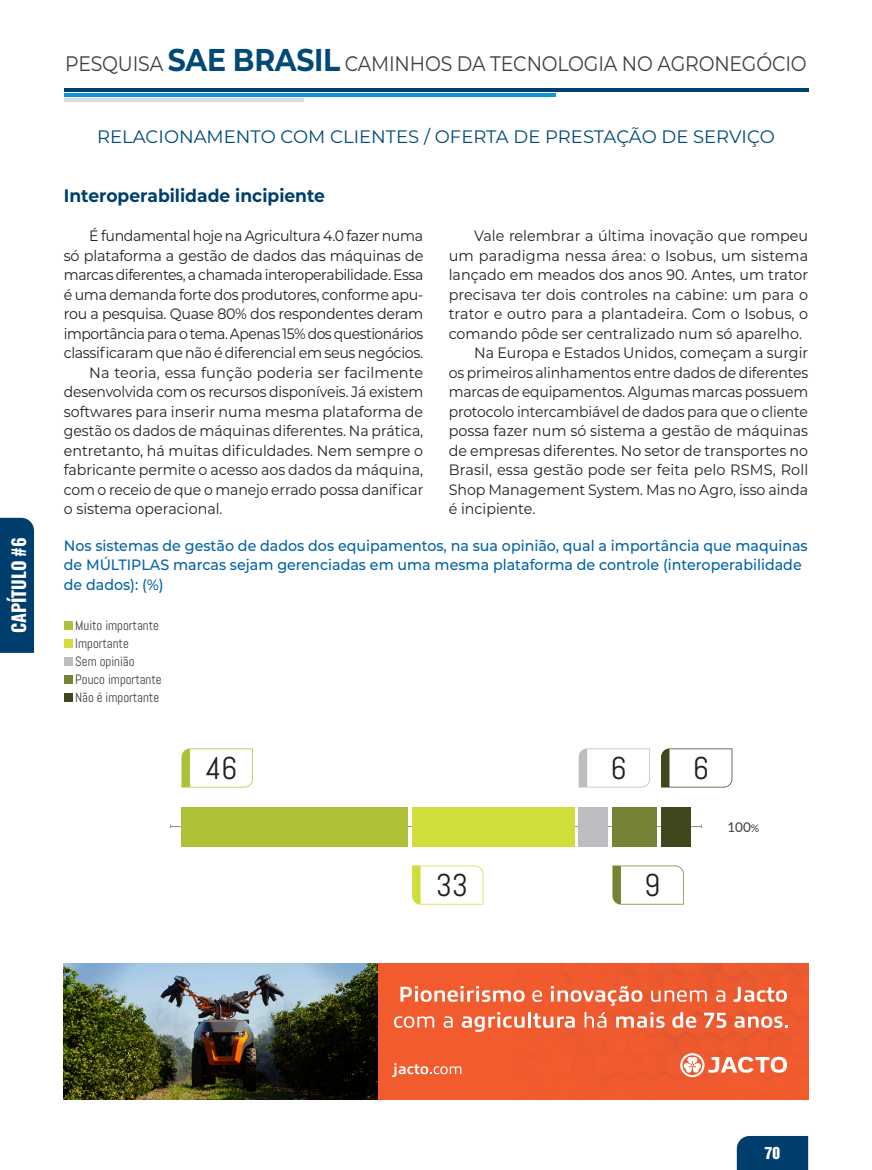
<style>
.page{position:relative;width:872px;height:1170px;background:#fff}
.page>*{position:absolute;margin:0;border:0;box-sizing:border-box;transform-origin:0 0}
.t1{font:31.5px "Abel";color:#231f20}
.t2{font:21px "Montserrat";letter-spacing:-.01em;color:#3e3e3f;scale:.9 1}
.t3{font:18px "Montserrat";color:#004978}
.t4{font:700 18px "Montserrat";color:#003e6d;scale:.95 1}
.t5{font:700 18px "Oswald";color:#fff}
.t6{font:15.3px "Helvetica Inserat LT Std";color:#fff}
.t7{font:15px "Montserrat";letter-spacing:-.01em;color:#231f20;scale:.95 1}
.t8{font:500 15px/19.5px "Montserrat";color:#0062a7;scale:.95 1}
.t9{font:15px "Montserrat";letter-spacing:-.01em;color:#231f20;scale:.94 1}
.t10{font:15px "Montserrat";letter-spacing:-.01em;color:#231f20;scale:.93 1}
.t11{font:15px "Montserrat";letter-spacing:-.01em;color:#231f20;scale:.96 1}
.t12{font:15px "Montserrat";letter-spacing:.01em;color:#231f20;scale:.96 1}
.t13{font:15px "Montserrat";letter-spacing:-.03em;color:#231f20;scale:.94 1}
.t14{font:15px "Montserrat";letter-spacing:-.035em;color:#231f20;scale:.93 1}
.t15{font:13.5px/18px "Abel";color:#3e3e3f;scale:.95 1}
.t16{font:13.5px "Lato";color:#3e3e3f}
.s1{font-weight:700;font-size:31.5px;color:#004978}
.s2{font-size:10.5px}
</style>
<div class="page">
<svg style="left:64px;top:91px;width:744px;height:11px"></svg>
<div style="left:0;top:518px;width:34px;height:135px;background:#003e6d"></div>
<div style="left:737px;top:1136px;width:71px;height:33px;background:#003e6d"></div>
<hr style="left:64px;top:93px;width:492px;height:3px;background:#0d99d0">
<hr style="left:64px;top:88px;width:744px;height:3px;background:#003e6d">
<hr style="left:64px;top:99px;width:239px;height:3px;background:#dcdddf">
<div style="left:378px;top:963px;width:430px;height:136px;background:#f15b2e"></div>
<svg style="left:680px;top:1053px;width:107px;height:24px"></svg>
<svg style="left:400px;top:985px;width:124px;height:16px"></svg>
<svg style="left:532px;top:990px;width:10px;height:11px"></svg>
<svg style="left:551px;top:985px;width:91px;height:20px"></svg>
<svg style="left:651px;top:990px;width:56px;height:11px"></svg>
<svg style="left:716px;top:990px;width:9px;height:11px"></svg>
<svg style="left:733px;top:986px;width:54px;height:15px"></svg>
<svg style="left:394px;top:1016px;width:40px;height:11px"></svg>
<svg style="left:443px;top:1016px;width:10px;height:11px"></svg>
<svg style="left:462px;top:1011px;width:62px;height:20px"></svg>
<hr style="left:528px;top:1011px;width:3px;height:16px;background:#fff">
<svg style="left:533px;top:1013px;width:42px;height:14px"></svg>
<svg style="left:584px;top:1011px;width:22px;height:16px"></svg>
<svg style="left:616px;top:1011px;width:48px;height:16px"></svg>
<svg style="left:672px;top:1011px;width:24px;height:16px"></svg>
<svg style="left:704px;top:1012px;width:22px;height:15px"></svg>
<svg style="left:734px;top:1016px;width:53px;height:11px"></svg>
<svg style="left:392px;top:1063px;width:69px;height:13px"></svg>
<img style="left:64px;top:963px;width:314px;height:136px">
<hr style="left:170px;top:826px;width:531px;height:1px;background:#939598">
<div style="left:181px;top:807px;width:227px;height:39px;background:#adc037"></div>
<div style="left:412px;top:807px;width:162px;height:39px;background:#d0dd3b"></div>
<div style="left:612px;top:807px;width:44px;height:39px;background:#748434"></div>
<div style="left:661px;top:807px;width:29px;height:39px;background:#3f481c"></div>
<div style="left:578px;top:807px;width:30px;height:39px;background:#bcbdc0"></div>
<svg style="left:412px;top:865px;width:71px;height:39px"></svg>
<svg style="left:612px;top:865px;width:72px;height:39px"></svg>
<svg style="left:661px;top:748px;width:71px;height:39px"></svg>
<svg style="left:578px;top:748px;width:72px;height:39px"></svg>
<svg style="left:181px;top:748px;width:72px;height:39px"></svg>
<div style="left:64px;top:621px;width:8px;height:8px;background:#adc037"></div>
<div style="left:64px;top:639px;width:8px;height:8px;background:#d0dd3b"></div>
<div style="left:64px;top:657px;width:8px;height:8px;background:#bcbdc0"></div>
<div style="left:64px;top:675px;width:8px;height:8px;background:#748434"></div>
<div style="left:64px;top:693px;width:8px;height:8px;background:#3f481c"></div>
<p class="t5" style="left:10px;top:633px;width:98px;rotate:-90deg">CAPÍTULO #6</p>
<h2 class="t2" style="left:65px;top:49px;width:825px">PESQUISA <span class="s1">SAE BRASIL</span> CAMINHOS DA TECNOLOGIA NO AGRONEGÓCIO</h2>
<p class="t3" style="left:97px;top:124px;width:679px">RELACIONAMENTO COM CLIENTES / OFERTA DE PRESTAÇÃO DE SERVIÇO</p>
<p class="t4" style="left:64px;top:183px;width:276px">Interoperabilidade incipiente</p>
<p class="t9" style="left:89px;top:225px;width:356px">É fundamental hoje na Agricultura 4.0 fazer numa</p>
<p class="t11" style="left:64px;top:245px;width:376px">só plataforma a gestão de dados das máquinas de</p>
<p class="t13" style="left:64px;top:264px;width:384px">marcas diferentes, a chamada interoperabilidade. Essa</p>
<p class="t7" style="left:64px;top:284px;width:380px">é uma demanda forte dos produtores, conforme apu-</p>
<p class="t7" style="left:64px;top:303px;width:380px">rou a pesquisa. Quase 80% dos respondentes deram</p>
<p class="t14" style="left:64px;top:323px;width:388px">importância para o tema. Apenas 15% dos questionários</p>
<p class="t7" style="left:64px;top:342px;width:380px">classificaram que não é diferencial em seus negócios.</p>
<p class="t12" style="left:89px;top:362px;width:349px">Na teoria, essa função poderia ser facilmente</p>
<p class="t10" style="left:64px;top:381px;width:388px">desenvolvida com os recursos disponíveis. Já existem</p>
<p class="t7" style="left:64px;top:401px;width:380px">softwares para inserir numa mesma plataforma de</p>
<p class="t9" style="left:64px;top:420px;width:384px">gestão os dados de máquinas diferentes. Na prática,</p>
<p class="t7" style="left:64px;top:440px;width:380px">entretanto, há muitas dificuldades. Nem sempre o</p>
<p class="t7" style="left:64px;top:459px;width:380px">fabricante permite o acesso aos dados da máquina,</p>
<p class="t9" style="left:64px;top:479px;width:384px">com o receio de que o manejo errado possa danificar</p>
<p class="t7" style="left:64px;top:498px;width:169px">o sistema operacional.</p>
<p class="t7" style="left:474px;top:225px;width:353px">Vale relembrar a última inovação que rompeu</p>
<p class="t12" style="left:449px;top:245px;width:376px">um paradigma nessa área: o Isobus, um sistema</p>
<p class="t7" style="left:449px;top:264px;width:380px">lançado em meados dos anos 90. Antes, um trator</p>
<p class="t11" style="left:449px;top:284px;width:376px">precisava ter dois controles na cabine: um para o</p>
<p class="t11" style="left:449px;top:303px;width:376px">trator e outro para a plantadeira. Com o Isobus, o</p>
<p class="t7" style="left:449px;top:323px;width:373px">comando pôde ser centralizado num só aparelho.</p>
<p class="t7" style="left:474px;top:342px;width:353px">Na Europa e Estados Unidos, começam a surgir</p>
<p class="t9" style="left:449px;top:362px;width:384px">os primeiros alinhamentos entre dados de diferentes</p>
<p class="t10" style="left:449px;top:381px;width:388px">marcas de equipamentos. Algumas marcas possuem</p>
<p class="t10" style="left:449px;top:401px;width:388px">protocolo intercambiável de dados para que o cliente</p>
<p class="t7" style="left:449px;top:420px;width:380px">possa fazer num só sistema a gestão de máquinas</p>
<p class="t7" style="left:449px;top:440px;width:380px">de empresas diferentes. No setor de transportes no</p>
<p class="t12" style="left:449px;top:459px;width:376px">Brasil, essa gestão pode ser feita pelo RSMS, Roll</p>
<p class="t7" style="left:449px;top:479px;width:380px">Shop Management System. Mas no Agro, isso ainda</p>
<p class="t7" style="left:449px;top:498px;width:93px">é incipiente.</p>
<p class="t8" style="left:64px;top:535px;width:784px">Nos sistemas de gestão de dados dos equipamentos, na sua opinião, qual a importância que maquinas de MÚLTIPLAS marcas sejam gerenciadas em uma mesma plataforma de controle (interoperabilidade de dados): (%)</p>
<p class="t15" style="left:75px;top:616px;width:92px">Muito importante<br>Importante<br>Sem opinião<br>Pouco importante<br>Não é importante</p>
<h1 class="t1" style="left:205px;top:748px;width:34px">46</h1>
<h1 class="t1" style="left:610px;top:748px;width:18px">6</h1>
<h1 class="t1" style="left:693px;top:748px;width:18px">6</h1>
<h1 class="t1" style="left:436px;top:865px;width:34px">33</h1>
<h1 class="t1" style="left:644px;top:865px;width:18px">9</h1>
<p class="t16" style="left:727px;top:817px;width:33px">100<span class="s2">%</span></p>
<p class="t6" style="left:765px;top:1143px;width:17px">70</p>
</div>
